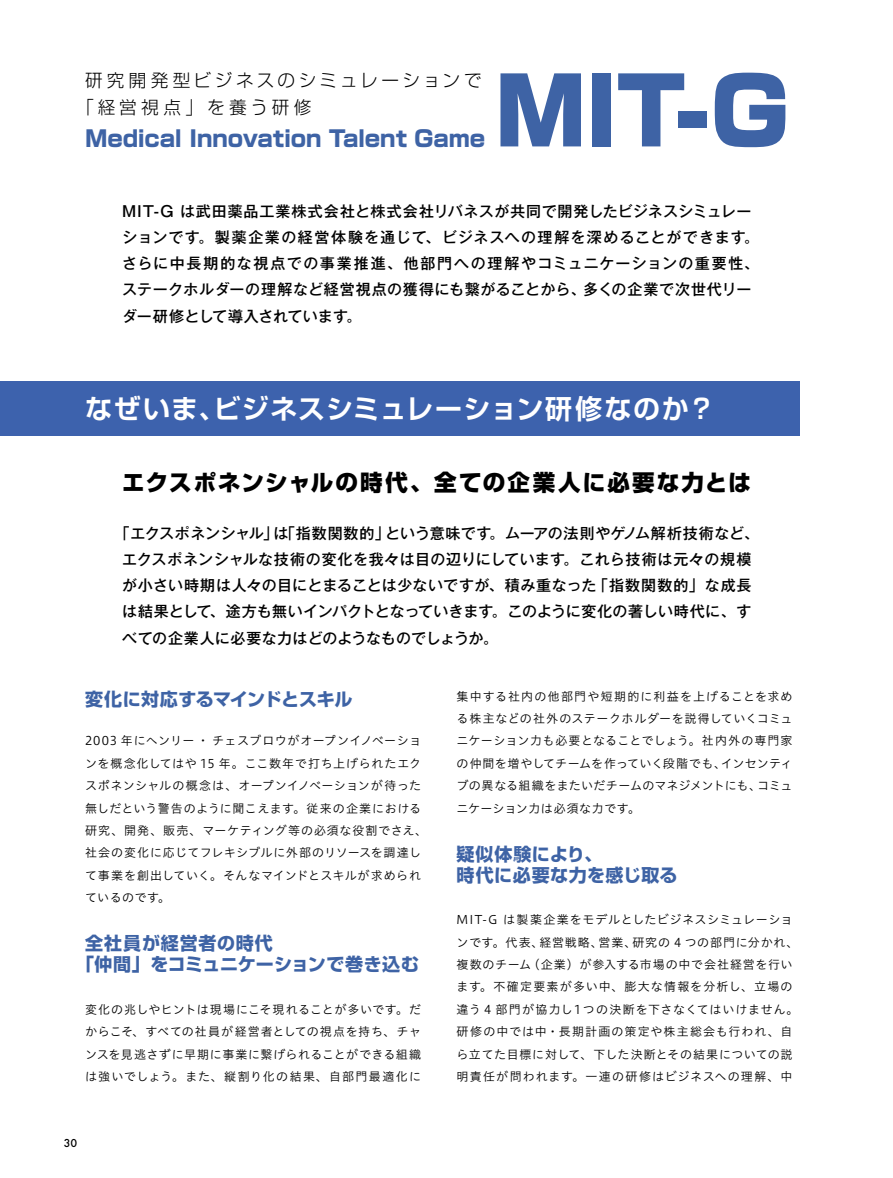
<style>
.page{position:relative;width:893px;height:1178px;background:#fff}
.page>*{position:absolute;margin:0;border:0;box-sizing:border-box;transform-origin:0 0}
.t1{font:900 92.7px "Shin Go Pro";color:#3e63a5}
.t2{font:700 27px "Shin Go Pro De";letter-spacing:.05em;color:#fff}
.t3{font:800 22.5px "Shin Go Pro";letter-spacing:-.005em;color:#3e63a5}
.t4{font:800 22.5px "Shin Go Pro";letter-spacing:.09em;color:#000}
.t5{font:700 18px/21px "Shin Go Pro";letter-spacing:.025em;color:#3e63a5}
.t6{font:700 18px "Shin Go Pro";letter-spacing:-.02em;color:#3e63a5}
.t7{font:300 17.7px/27.3px "Shin Go Pro";letter-spacing:.205em;color:#000}
.t8{font:500 15px/26.2px "Gothic MB101 Pro";letter-spacing:.02em;color:#000}
.t9{font:500 15px/26.2px "Gothic MB101 Pro";letter-spacing:.04em;color:#000}
.t10{font:12px/22.4px "Hiragino UD Sans Std W3";letter-spacing:.055em;color:#000}
.t11{font:500 12px "Futura";color:#000}
</style>
<div class="page">
<div style="left:0;top:381px;width:799px;height:55px;background:#3d62ad"></div>
<h3 class="t7" style="left:76px;top:64px;width:407px;text-indent:9px">研究開発型ビジネスのシミュレーションで「経営視点」を養う研修</h3>
<h3 class="t3" style="left:85px;top:120px;width:402px">Medical Innovation Talent Game</h3>
<h1 class="t1" style="left:494px;top:38px;width:298px">MIT-G</h1>
<p class="t9" style="left:122px;top:196px;width:638px">MIT-G は武田薬品工業株式会社と株式会社リバネスが共同で開発したビジネスシミュレーションです。製薬企業の経営体験を通じて、ビジネスへの理解を深めることができます。さらに中長期的な視点での事業推進、他部門への理解やコミュニケーションの重要性、ステークホルダーの理解など経営視点の獲得にも繋がることから、多くの企業で次世代リーダー研修として導入されています。</p>
<h2 class="t2" style="left:85px;top:386px;width:632px">なぜいま、ビジネスシミュレーション研修なのか？</h2>
<h3 class="t4" style="left:122px;top:464px;width:630px">エクスポネンシャルの時代、全ての企業人に必要な力とは</h3>
<p class="t8" style="left:122px;top:518px;width:638px;text-indent:-8px">「エクスポネンシャル」は「指数関数的」という意味です。ムーアの法則やゲノム解析技術など、エクスポネンシャルな技術の変化を我々は目の辺りにしています。これら技術は元々の規模が小さい時期は人々の目にとまることは少ないですが、積み重なった「指数関数的」な成長は結果として、途方も無いインパクトとなっていきます。このように変化の著しい時代に、すべての企業人に必要な力はどのようなものでしょうか。</p>
<h3 class="t6" style="left:85px;top:685px;width:269px">変化に対応するマインドとスキル</h3>
<p class="t10" style="left:85px;top:729px;width:344px">2003 年にヘンリー ・ チェスブロウがオープンイノベーションを概念化してはや 15 年。ここ数年で打ち上げられたエクスポネンシャルの概念は、オープンイノベーションが待った無しだという警告のように聞こえます。従来の企業における研究、開発、販売、マーケティング等の必須な役割でさえ、社会の変化に応じてフレキシブルに外部のリソースを調達して事業を創出していく。そんなマインドとスキルが求められているのです。</p>
<h3 class="t5" style="left:76px;top:931px;width:345px;text-indent:9px">全社員が経営者の時代<br>「仲間」をコミュニケーションで巻き込む</h3>
<p class="t10" style="left:85px;top:997px;width:338px;text-align:justify">変化の兆しやヒントは現場にこそ現れることが多いです。だからこそ、すべての社員が経営者としての視点を持ち、チャンスを見逃さずに早期に事業に繋げられることができる組織は強いでしょう。また、縦割り化の結果、自部門最適化に</p>
<p class="t10" style="left:457px;top:684px;width:338px;text-align:justify">集中する社内の他部門や短期的に利益を上げることを求める株主などの社外のステークホルダーを説得していくコミュニケーション力も必要となることでしょう。社内外の専門家の仲間を増やしてチームを作っていく段階でも、インセンティブの異なる組織をまたいだチームのマネジメントにも、コミュニケーション力は必須な力です。</p>
<h3 class="t5" style="left:457px;top:841px;width:222px">疑似体験により、<br>時代に必要な力を感じ取る</h3>
<p class="t10" style="left:457px;top:908px;width:343px">MIT-G は製薬企業をモデルとしたビジネスシミュレーションです。代表、経営戦略、営業、研究の 4 つの部門に分かれ、複数のチーム（企業）が参入する市場の中で会社経営を行います。不確定要素が多い中、膨大な情報を分析し、立場の違う 4 部門が協力し１つの決断を下さなくてはいけません。研修の中では中・長期計画の策定や株主総会も行われ、自ら立てた目標に対して、下した決断とその結果についての説明責任が問われます。一連の研修はビジネスへの理解、中</p>
<p class="t11" style="left:64px;top:1134px;width:15px">30</p>
</div>
